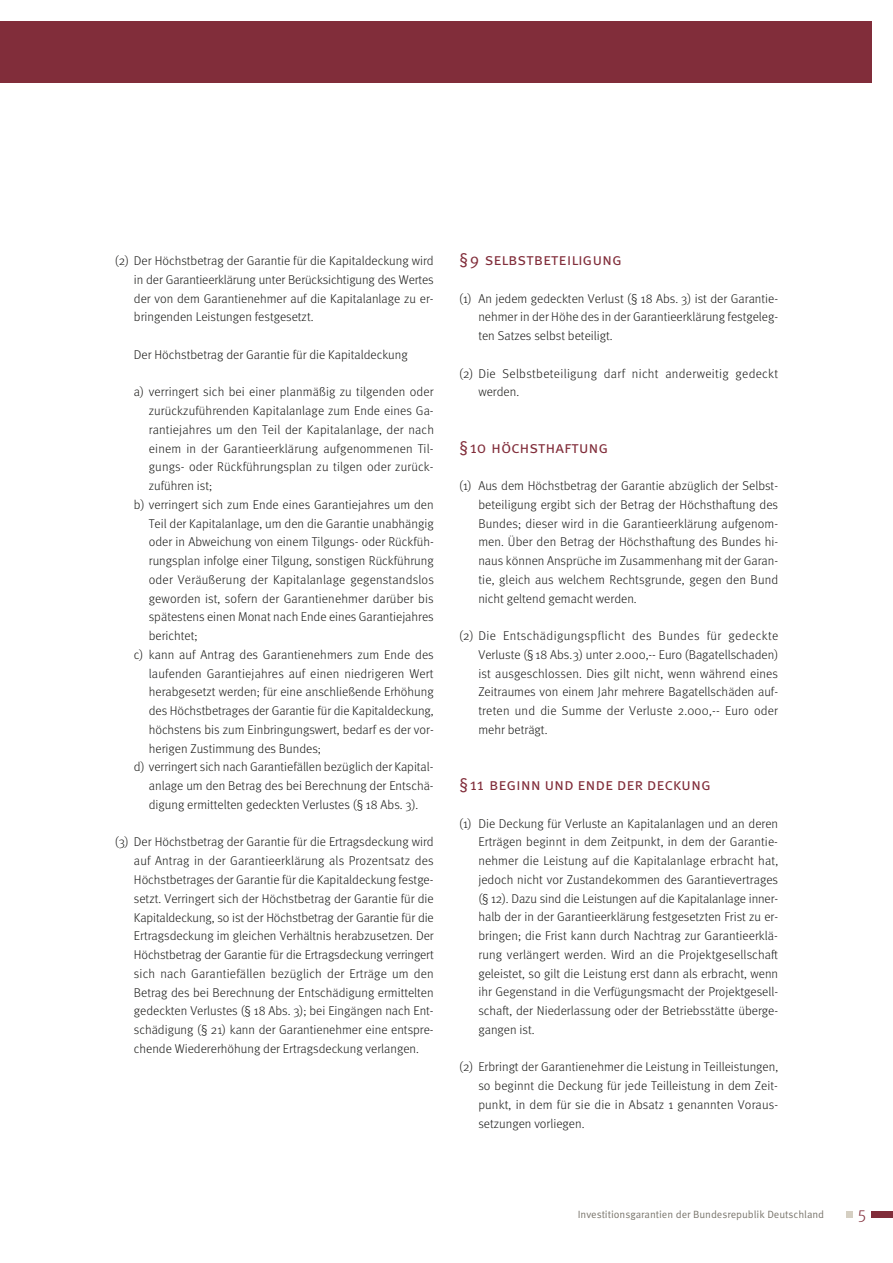
<style>
.page{position:relative;width:893px;height:1263px;background:#fff}
.page>*{position:absolute;margin:0;border:0;box-sizing:border-box;transform-origin:0 0}
.t1{font:300 17.25px "Meta Pro";color:#812d3a}
.t2{font:16.5px "Meta Pro Norm";letter-spacing:-.01em;color:#812d3a}
.t3{font:300 12.75px/18.8px "Meta Pro";color:#1a1a18;text-align:justify}
.t4{font:300 12.75px/18.8px "Meta Pro";letter-spacing:.025em;color:#1a1a18}
.t5{font:10.5px "Meta Pro Norm";letter-spacing:-.005em;color:#7a766d}
</style>
<div class="page">
<div style="left:872px;top:1211px;width:21px;height:7px;background:#812d3a"></div>
<div style="left:846px;top:1211px;width:7px;height:7px;background:#d5cfc2"></div>
<div style="left:0;top:21px;width:872px;height:62px;background:#812d3a"></div>
<p class="t3" style="left:134px;top:251px;width:301px;text-indent:-19px">(2) Der Höchstbetrag der Garantie für die Kapitaldeckung wird in der Garantieerklärung unter Berücksichtigung des Wertes der von dem Garantienehmer auf die Kapitalanlage zu er&shy;bringenden Leistungen festgesetzt.</p>
<p class="t3" style="left:134px;top:344px;width:275px">Der Höchstbetrag der Garantie für die Kapitaldeckung</p>
<p class="t3" style="left:134px;top:382px;width:301px">a) verringert sich bei einer planmäßig zu tilgenden oder</p>
<p class="t3" style="left:149px;top:401px;width:286px">zurückzuführenden Kapitalanlage zum Ende eines Ga-</p>
<p class="t3" style="left:149px;top:419px;width:287px">rantiejahres um den Teil der Kapitalanlage, der nach</p>
<p class="t3" style="left:149px;top:438px;width:286px">einem in der Garantieerklärung aufgenommenen Til-</p>
<p class="t3" style="left:149px;top:457px;width:286px">gungs- oder Rückführungsplan zu tilgen oder zurück-</p>
<p class="t3" style="left:149px;top:476px;width:65px">zuführen ist;</p>
<p class="t3" style="left:134px;top:494px;width:301px">b) verringert sich zum Ende eines Garantiejahres um den</p>
<p class="t3" style="left:149px;top:513px;width:286px">Teil der Kapitalanlage, um den die Garantie unabhängig</p>
<p class="t3" style="left:149px;top:532px;width:286px">oder in Abweichung von einem Tilgungs- oder Rückfüh-</p>
<p class="t3" style="left:149px;top:551px;width:286px">rungsplan infolge einer Tilgung, sonstigen Rückführung</p>
<p class="t3" style="left:149px;top:569px;width:286px">oder Veräußerung der Kapitalanlage gegenstandslos</p>
<p class="t3" style="left:149px;top:588px;width:286px">geworden ist, sofern der Garantienehmer darüber bis</p>
<p class="t3" style="left:149px;top:607px;width:286px">spätestens einen Monat nach Ende eines Garantiejahres</p>
<p class="t3" style="left:149px;top:626px;width:50px">berichtet;</p>
<p class="t3" style="left:134px;top:644px;width:301px">c) kann auf Antrag des Garantienehmers zum Ende des</p>
<p class="t3" style="left:149px;top:663px;width:286px">laufenden Garantiejahres auf einen niedrigeren Wert</p>
<p class="t3" style="left:149px;top:682px;width:286px">herabgesetzt werden; für eine anschließende Erhöhung</p>
<p class="t3" style="left:149px;top:701px;width:286px">des Höchstbetrages der Garantie für die Kapitaldeckung,</p>
<p class="t3" style="left:149px;top:719px;width:286px">höchstens bis zum Einbringungswert, bedarf es der vor-</p>
<p class="t3" style="left:149px;top:738px;width:174px">herigen Zustimmung des Bundes;</p>
<p class="t3" style="left:134px;top:757px;width:301px">d) verringert sich nach Garantiefällen bezüglich der Kapital-</p>
<p class="t3" style="left:149px;top:776px;width:286px">anlage um den Betrag des bei Berechnung der Entschä-</p>
<p class="t3" style="left:149px;top:794px;width:271px">digung ermittelten gedeckten Verlustes (§ 18 Abs. 3).</p>
<p class="t3" style="left:134px;top:832px;width:301px;text-indent:-19px">(3) Der Höchstbetrag der Garantie für die Ertragsdeckung wird auf Antrag in der Garantieerklärung als Prozentsatz des Höchstbetrages der Garantie für die Kapitaldeckung festge&shy;setzt. Verringert sich der Höchstbetrag der Garantie für die Kapitaldeckung, so ist der Höchstbetrag der Garantie für die Ertragsdeckung im gleichen Verhältnis herabzusetzen. Der Höchstbetrag der Garantie für die Ertragsdeckung verringert sich nach Garantiefällen bezüglich der Erträge um den Betrag des bei Berechnung der Entschädigung ermittelten gedeckten Verlustes (§ 18 Abs. 3); bei Eingängen nach Ent&shy;schädigung (§ 21) kann der Garantienehmer eine entspre&shy;chende Wiedererhöhung der Ertragsdeckung verlangen.</p>
<p class="t2" style="left:459px;top:247px;width:164px">§9 selbstbeteiligung</p>
<p class="t3" style="left:478px;top:288px;width:301px;text-indent:-19px">(1) An jedem gedeckten Verlust (§ 18 Abs. 3) ist der Garantie&shy;nehmer in der Höhe des in der Garantieerklärung festgeleg&shy;ten Satzes selbst beteiligt.</p>
<p class="t4" style="left:478px;top:363px;width:301px;text-indent:-19px">(2) Die Selbstbeteiligung darf nicht anderweitig gedeckt werden.</p>
<p class="t2" style="left:459px;top:434px;width:151px">§10 höchsthaftung</p>
<p class="t3" style="left:478px;top:476px;width:301px;text-indent:-19px">(1) Aus dem Höchstbetrag der Garantie abzüglich der Selbst&shy;beteiligung ergibt sich der Betrag der Höchsthaftung des Bundes; dieser wird in die Garantieerklärung aufgenom&shy;men. Über den Betrag der Höchsthaftung des Bundes hi&shy;naus können Ansprüche im Zusammenhang mit der Garan&shy;tie, gleich aus welchem Rechtsgrunde, gegen den Bund nicht geltend gemacht werden.</p>
<p class="t3" style="left:478px;top:626px;width:301px;text-indent:-19px">(2) Die Entschädigungspflicht des Bundes für gedeckte Verluste (§ 18 Abs. 3) unter 2.000,-- Euro (Bagatellschaden) ist ausgeschlossen. Dies gilt nicht, wenn während eines Zeitraumes von einem Jahr mehrere Bagatellschäden auf&shy;treten und die Summe der Verluste 2.000,-- Euro oder mehr beträgt.</p>
<p class="t2" style="left:459px;top:772px;width:253px">§11 beginn und ende der deckung</p>
<p class="t3" style="left:478px;top:813px;width:301px;text-indent:-19px">(1) Die Deckung für Verluste an Kapitalanlagen und an deren Erträgen beginnt in dem Zeitpunkt, in dem der Garantie&shy;nehmer die Leistung auf die Kapitalanlage erbracht hat, jedoch nicht vor Zustandekommen des Garantievertrages (§ 12). Dazu sind die Leistungen auf die Kapitalanlage inner&shy;halb der in der Garantieerklärung festgesetzten Frist zu er&shy;bringen; die Frist kann durch Nachtrag zur Garantieerklä&shy;rung verlängert werden. Wird an die Projektgesellschaft geleistet, so gilt die Leistung erst dann als erbracht, wenn ihr Gegenstand in die Verfügungsmacht der Projektgesell&shy;schaft, der Niederlassung oder der Betriebsstätte überge&shy;gangen ist.</p>
<p class="t3" style="left:478px;top:1057px;width:301px;text-indent:-19px">(2) Erbringt der Garantienehmer die Leistung in Teilleistungen, so beginnt die Deckung für jede Teilleistung in dem Zeit&shy;punkt, in dem für sie die in Absatz 1 genannten Voraus&shy;setzungen vorliegen.</p>
<p class="t5" style="left:578px;top:1206px;width:248px">Investitionsgarantien der Bundesrepublik Deutschland</p>
<h1 class="t1" style="left:858px;top:1200px;width:9px">5</h1>
</div>
